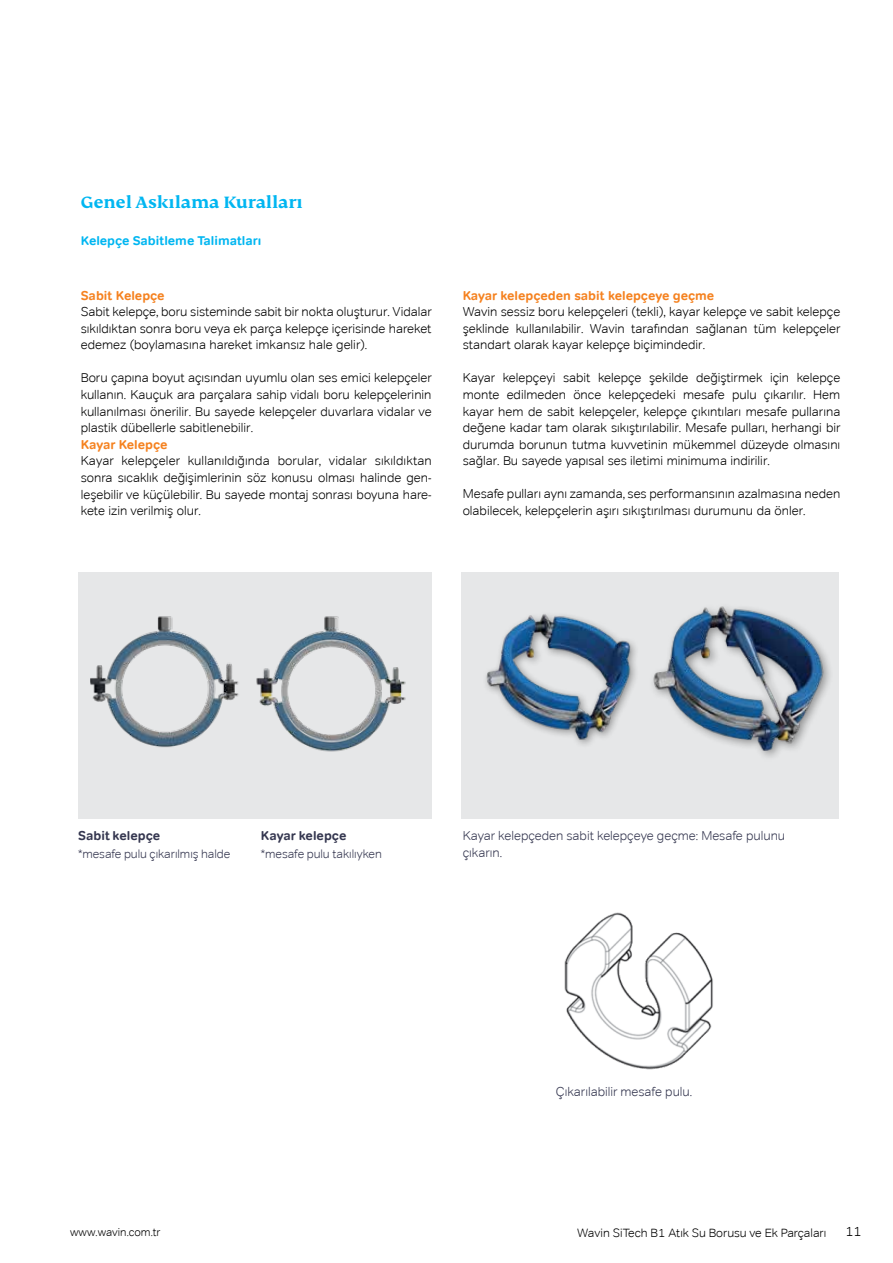
<style>
.page{position:relative;width:893px;height:1263px;background:#fff}
.page>*{position:absolute;margin:0;border:0;box-sizing:border-box;transform-origin:0 0}
.t1{font:700 18px "FS Kim Text";color:#00b6f1}
.t2{font:300 13.5px "Tondo Corp";color:#000}
.t3{font:300 12.75px/16.5px "Tondo Corp";color:#000;text-align:justify}
.t4{font:300 12.75px/17.1px "Tondo Corp";color:#353750}
.t5{font:700 12.75px "Tondo Corp";color:#f58220}
.t6{font:700 12.75px "Tondo";color:#00b6f1}
.t7{font:700 12.75px "Tondo Corp";letter-spacing:.005em;color:#353750}
.t8{font:300 12px "Tondo Corp";letter-spacing:-.005em;color:#353750}
.t9{font:300 12px "Tondo Corp";color:#000}
.t10{font:300 11.25px "Tondo Corp";color:#000}
</style>
<div class="page">
<div style="left:78px;top:572px;width:354px;height:246px;background:#e6e7e8"></div>
<div style="left:461px;top:572px;width:378px;height:246px;background:#e6e7e8"></div>
<img style="left:91px;top:616px;width:315px;height:136px">
<img style="left:485px;top:614px;width:151px;height:131px">
<img style="left:564px;top:912px;width:149px;height:158px">
<img style="left:653px;top:606px;width:177px;height:151px">
<h1 class="t1" style="left:81px;top:192px;width:223px">Genel Askılama Kuralları</h1>
<p class="t6" style="left:81px;top:233px;width:182px">Kelepçe Sabitleme Talimatları</p>
<p class="t5" style="left:81px;top:287px;width:85px">Sabit Kelepçe</p>
<p class="t3" style="left:81px;top:303px;width:353px">Sabit kelepçe, boru sisteminde sabit bir nokta oluşturur. Vidalar sıkıldıktan sonra boru veya ek parça kelepçe içerisinde hareket edemez (boylamasına hareket imkansız hale gelir).</p>
<p class="t3" style="left:81px;top:370px;width:353px">Boru çapına boyut açısından uyumlu olan ses emici kelepçeler kullanın. Kauçuk ara parçalara sahip vidalı boru kelepçelerinin kullanılması önerilir. Bu sayede kelepçeler duvarlara vidalar ve plastik dübellerle sabitlenebilir.</p>
<p class="t5" style="left:81px;top:436px;width:88px">Kayar Kelepçe</p>
<p class="t3" style="left:81px;top:453px;width:352px">Kayar kelepçeler kullanıldığında borular, vidalar sıkıldıktan sonra sıcaklık değişimlerinin söz konusu olması halinde gen&shy;leşebilir ve küçülebilir. Bu sayede montaj sonrası boyuna hare&shy;kete izin verilmiş olur.</p>
<p class="t5" style="left:463px;top:287px;width:253px">Kayar kelepçeden sabit kelepçeye geçme</p>
<p class="t3" style="left:463px;top:303px;width:379px">Wavin sessiz boru kelepçeleri (tekli), kayar kelepçe ve sabit kelepçe şeklinde kullanılabilir. Wavin tarafından sağlanan tüm kelepçeler standart olarak kayar kelepçe biçimindedir.</p>
<p class="t3" style="left:463px;top:370px;width:379px">Kayar kelepçeyi sabit kelepçe şekilde değiştirmek için kelepçe monte edilmeden önce kelepçedeki mesafe pulu çıkarılır. Hem kayar hem de sabit kelepçeler, kelepçe çıkıntıları mesafe pullarına değene kadar tam olarak sıkıştırılabilir. Mesafe pulları, herhangi bir durumda borunun tutma kuvvetinin mükemmel düzeyde olmasını sağlar. Bu sayede yapısal ses iletimi minimuma indirilir.</p>
<p class="t3" style="left:463px;top:486px;width:379px">Mesafe pulları aynı zamanda, ses performansının azalmasına neden olabilecek, kelepçelerin aşırı sıkıştırılması durumunu da önler.</p>
<p class="t7" style="left:78px;top:827px;width:84px">Sabit kelepçe</p>
<p class="t8" style="left:78px;top:846px;width:154px">*mesafe pulu çıkarılmış halde</p>
<p class="t7" style="left:261px;top:827px;width:87px">Kayar kelepçe</p>
<p class="t8" style="left:261px;top:846px;width:123px">*mesafe pulu takılıyken</p>
<p class="t4" style="left:463px;top:827px;width:324px">Kayar kelepçeden sabit kelepçeye geçme: Mesafe pulunu çıkarın.</p>
<p class="t4" style="left:556px;top:1083px;width:138px">Çıkarılabilir mesafe pulu.</p>
<p class="t10" style="left:70px;top:1225px;width:92px">www.wavin.com.tr</p>
<p class="t9" style="left:577px;top:1225px;width:251px">Wavin SiTech B1 Atık Su Borusu ve Ek Parçaları</p>
<p class="t2" style="left:845px;top:1223px;width:18px">11</p>
</div>
